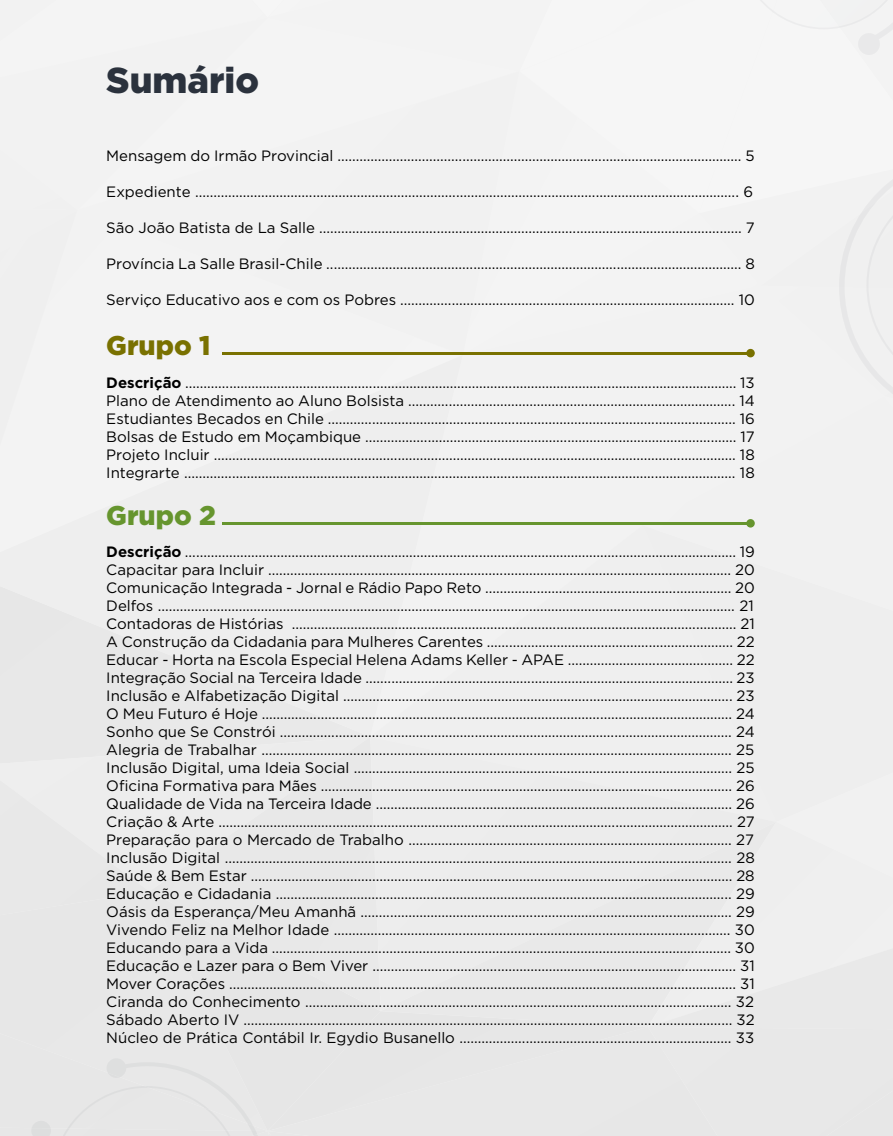
<style>
.page{position:relative;width:893px;height:1136px;background:#fff}
.page>*{position:absolute;margin:0;border:0;box-sizing:border-box;transform-origin:0 0}
.t1{font:900 36px "Gotham";color:#2b323d}
.t2{font:900 27px "Gotham";color:#797100}
.t3{font:900 27px "Gotham";color:#66952e}
.t4{font:15px/18px "Gotham";color:#000;text-align:justify}
.s1{font-weight:700}
</style>
<div class="page">
<div style="left:0;top:569px;width:370px;height:167px;background:#eee"></div>
<div style="left:0;top:736px;width:149px;height:34px;background:#e9e9e9"></div>
<div style="left:370px;top:569px;width:273px;height:167px;background:#efefef"></div>
<div style="left:643px;top:615px;width:250px;height:152px;background:#eee"></div>
<div style="left:643px;top:569px;width:250px;height:46px;background:#eee"></div>
<div style="left:0;top:770px;width:149px;height:121px;background:#ececec"></div>
<div style="left:0;top:891px;width:149px;height:137px;background:#e7e7e7"></div>
<div style="left:149px;top:1011px;width:119px;height:17px;background:#e8e8e8"></div>
<div style="left:149px;top:736px;width:221px;height:275px;background:#e8e8e8"></div>
<div style="left:268px;top:1011px;width:113px;height:15px;background:#e6e6e6"></div>
<div style="left:370px;top:736px;width:406px;height:275px;background:#ededed"></div>
<div style="left:381px;top:821px;width:267px;height:205px;background:#ececec"></div>
<div style="left:268px;top:1026px;width:380px;height:109px;background:#e8e8e8"></div>
<div style="left:648px;top:821px;width:245px;height:122px;background:#eee"></div>
<div style="left:648px;top:943px;width:245px;height:192px;background:#e9e9e9"></div>
<div style="left:776px;top:767px;width:117px;height:116px;background:#efefef"></div>
<div style="left:0;top:0;width:893px;height:569px;background:#f2f2f2"></div>
<div style="left:0;top:1028px;width:422px;height:107px;background:#e7e7e7"></div>
<hr style="left:222px;top:352px;width:528px;height:2px;background:#797100">
<div style="left:746px;top:349px;width:9px;height:8px;background:#797100;border-radius:50%"></div>
<hr style="left:222px;top:522px;width:528px;height:2px;background:#66952e">
<div style="left:746px;top:519px;width:9px;height:8px;background:#66952e;border-radius:50%"></div>
<h1 class="t1" style="left:106px;top:55px;width:154px">Sumário</h1>
<p class="t4" style="left:106px;top:146px;width:650px">Mensagem do Irmão Provincial .............................................................................................................. 5</p>
<p class="t4" style="left:106px;top:182px;width:648px">Expediente .................................................................................................................................................... 6</p>
<p class="t4" style="left:106px;top:218px;width:650px">São João Batista de La Salle ................................................................................................................... 7</p>
<p class="t4" style="left:106px;top:254px;width:650px">Província La Salle Brasil-Chile ................................................................................................................. 8</p>
<p class="t4" style="left:106px;top:290px;width:650px">Serviço Educativo aos e com os Pobres ........................................................................................... 10</p>
<h2 class="t2" style="left:106px;top:327px;width:106px">Grupo 1</h2>
<p class="t4" style="left:106px;top:373px;width:650px"><span class="s1">Descrição</span> ...................................................................................................................................................... 13<br>Plano de Atendimento ao Aluno Bolsista ......................................................................................... 14<br>Estudiantes Becados en Chile ............................................................................................................... 16<br>Bolsas de Estudo em Moçambique ..................................................................................................... 17<br>Projeto Incluir .............................................................................................................................................. 18<br>Integrarte ...................................................................................................................................................... 18</p>
<h2 class="t3" style="left:106px;top:496px;width:111px">Grupo 2</h2>
<p class="t4" style="left:106px;top:542px;width:650px"><span class="s1">Descrição</span> ...................................................................................................................................................... 19<br>Capacitar para Incluir .............................................................................................................................. 20<br>Comunicação Integrada - Jornal e Rádio Papo Reto ................................................................... 20<br>Delfos ............................................................................................................................................................. 21<br>Contadoras de Histórias ......................................................................................................................... 21<br>A Construção da Cidadania para Mulheres Carentes ................................................................... 22<br>Educar - Horta na Escola Especial Helena Adams Keller - APAE ............................................. 22<br>Integração Social na Terceira Idade .................................................................................................... 23<br>Inclusão e Alfabetização Digital .......................................................................................................... 23<br>O Meu Futuro é Hoje ................................................................................................................................ 24<br>Sonho que Se Constrói ........................................................................................................................... 24<br>Alegria de Trabalhar ................................................................................................................................ 25<br>Inclusão Digital, uma Ideia Social ....................................................................................................... 25<br>Oficina Formativa para Mães ................................................................................................................ 26<br>Qualidade de Vida na Terceira Idade ................................................................................................. 26<br>Criação &amp; Arte ............................................................................................................................................ 27<br>Preparação para o Mercado de Trabalho ........................................................................................ 27<br>Inclusão Digital .......................................................................................................................................... 28<br>Saúde &amp; Bem Estar ................................................................................................................................... 28<br>Educação e Cidadania ............................................................................................................................ 29<br>Oásis da Esperança/Meu Amanhã ..................................................................................................... 29<br>Vivendo Feliz na Melhor Idade ............................................................................................................ 30<br>Educando para a Vida ............................................................................................................................. 30<br>Educação e Lazer para o Bem Viver ................................................................................................... 31<br>Mover Corações .......................................................................................................................................... 31<br>Ciranda do Conhecimento .................................................................................................................... 32<br>Sábado Aberto IV ..................................................................................................................................... 32<br>Núcleo de Prática Contábil Ir. Egydio Busanello .......................................................................... 33</p>
</div>
